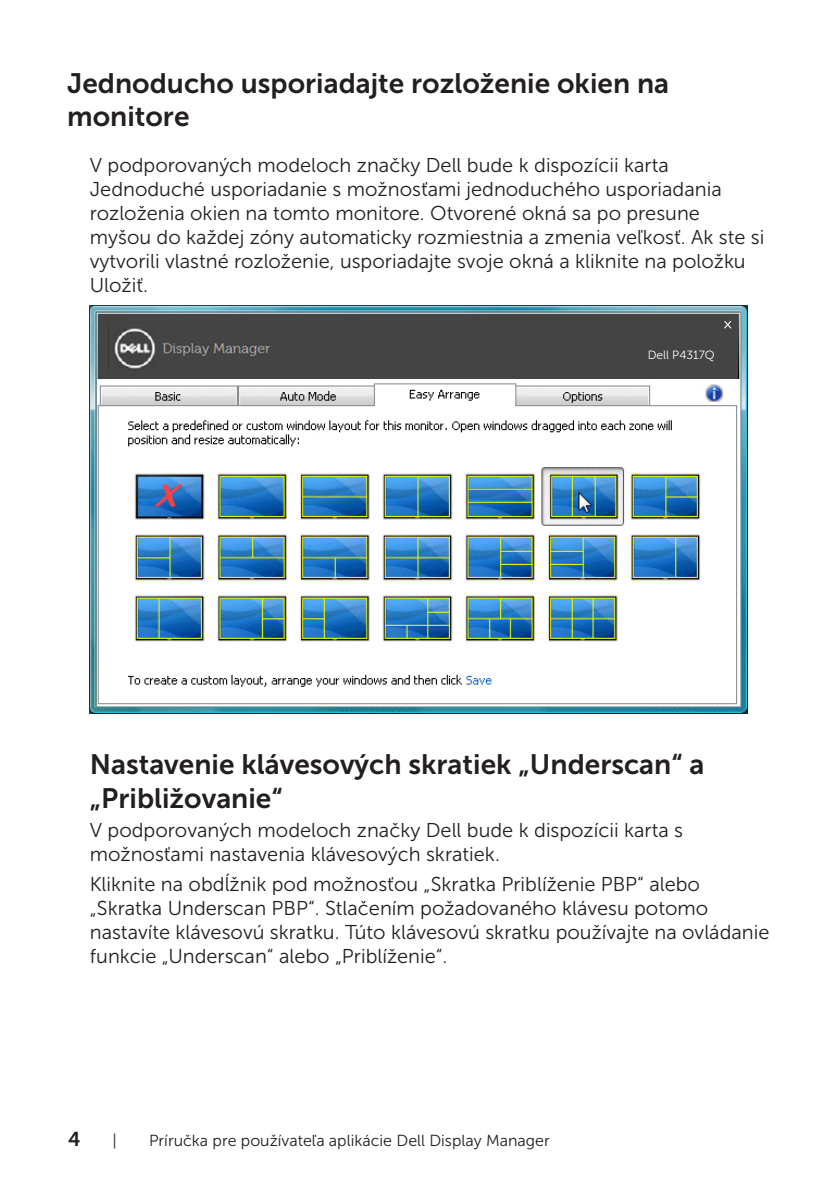
<style>
.page{position:relative;width:840px;height:1191px;background:#fff}
.page>*{position:absolute;margin:0;border:0;box-sizing:border-box;transform-origin:0 0}
.Paragraph{font:28px/33.6px "Museo Sans For Dell 700";color:#231f20}
.Head_2{font:28px/33.6px "Museo Sans For Dell 700";color:#231f20}
.Paragraph-2{font:20px/24px "Museo Sans For Dell 300";color:#231f20}
.t1{font:20px "Museo Sans For Dell 700";color:#231f20}
.t2{font:16px "Museo Sans For Dell 300";color:#231f20}
.t3{font:12px "Museo Sans For Dell 300";color:#fff}
</style>
<div class="page">
<img style="left:90px;top:305px;width:656px;height:408px">
<div style="left:98px;top:315px;width:639px;height:64px;background:#444"></div>
<img style="left:114px;top:328px;width:157px;height:41px">
<svg style="left:724px;top:320px;width:8px;height:9px"></svg>
<p class="Head_2" style="left:67px;top:66px;width:603px">Jednoducho usporiadajte rozloženie okien na monitore</p>
<p class="Paragraph-2" style="left:90px;top:153px;width:675px">V podporovaných modeloch značky Dell bude k dispozícii karta Jednoduché usporiadanie s možnosťami jednoduchého usporiadania rozloženia okien na tomto monitore. Otvorené okná sa po presune myšou do každej zóny automaticky rozmiestnia a zmenia veľkosť. Ak ste si vytvorili vlastné rozloženie, usporiadajte svoje okná a kliknite na položku Uložiť.</p>
<p class="t3" style="left:647px;top:348px;width:69px">Dell P4317Q</p>
<p class="Paragraph" style="left:90px;top:747px;width:615px">Nastavenie klávesových skratiek „Underscan“ a „Približovanie“</p>
<p class="Paragraph-2" style="left:90px;top:818px;width:594px">V podporovaných modeloch značky Dell bude k dispozícii karta s možnosťami nastavenia klávesových skratiek.</p>
<p class="Paragraph-2" style="left:90px;top:872px;width:680px">Kliknite na obdĺžnik pod možnosťou „Skratka Priblíženie PBP“ alebo „Skratka Underscan PBP“. Stlačením požadovaného klávesu potomo nastavíte klávesovú skratku. Túto klávesovú skratku používajte na ovládanie funkcie „Underscan“ alebo „Priblíženie“.</p>
<p class="t1" style="left:68px;top:1127px;width:14px">4</p>
<p class="t2" style="left:112px;top:1131px;width:6px">|</p>
<p class="t2" style="left:149px;top:1131px;width:402px">Príručka pre používateľa aplikácie Dell Display Manager</p>
</div>
